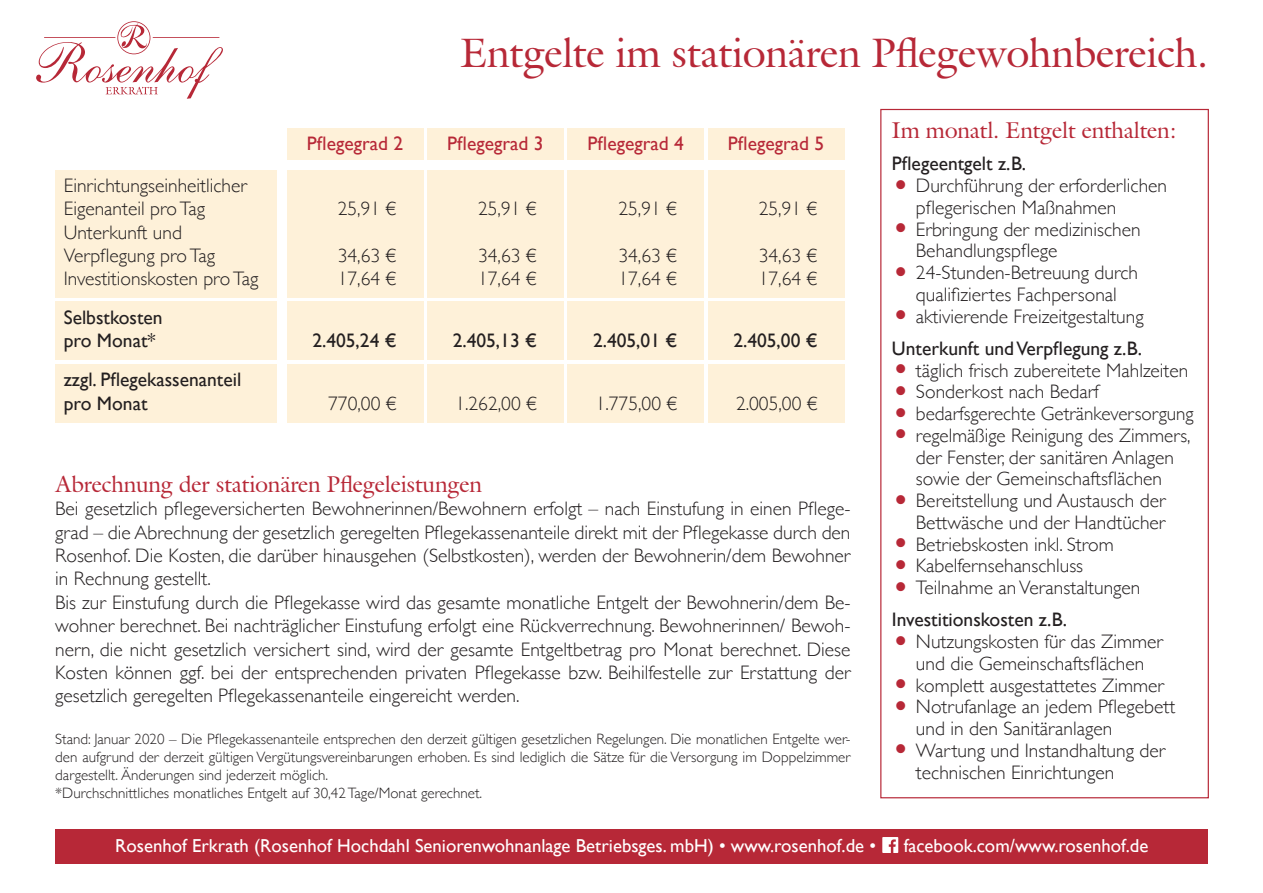
<style>
.page{position:relative;width:1263px;height:893px;background:#fff}
.page>*{position:absolute;margin:0;border:0;box-sizing:border-box;transform-origin:0 0}
.t1{font:40.5px "Galliard IT Cby BT";color:#b72837}
.t2{font:22.5px "Galliard IT Cby BT";color:#b72837}
.t3{font:300 19.5px/23.4px "Gill Sans";color:#231f20}
.t4{font:19.5px/23.4px "Gill Sans";color:#231f20}
.t5{font:19.5px "Gill Sans";color:#b72837}
.t6{font:18.75px "Gill Sans";color:#fff}
.t7{font:300 15px/18px "Gill Sans";color:#231f20}
.s1{font-size:36px;color:#b72837}
.s2{font-weight:400}
</style>
<div class="page">
<svg style="left:36px;top:21px;width:187px;height:78px"></svg>
<div style="left:55px;top:829px;width:1153px;height:34px;background:#b72837"></div>
<div style="left:55px;top:170px;width:221px;height:127px;background:#fef1d9"></div>
<div style="left:55px;top:302px;width:221px;height:58px;background:#fef1d9"></div>
<div style="left:55px;top:364px;width:221px;height:58px;background:#fef1d9"></div>
<svg style="left:882px;top:837px;width:16px;height:16px"></svg>
<div style="left:287px;top:128px;width:136px;height:31px;background:#fef1d9"></div>
<div style="left:287px;top:170px;width:136px;height:127px;background:#fef1d9"></div>
<div style="left:287px;top:302px;width:136px;height:58px;background:#fef1d9"></div>
<div style="left:287px;top:364px;width:136px;height:58px;background:#fef1d9"></div>
<div style="left:427px;top:128px;width:136px;height:31px;background:#fef1d9"></div>
<div style="left:427px;top:170px;width:136px;height:127px;background:#fef1d9"></div>
<div style="left:427px;top:302px;width:136px;height:58px;background:#fef1d9"></div>
<div style="left:427px;top:364px;width:136px;height:58px;background:#fef1d9"></div>
<div style="left:568px;top:128px;width:136px;height:31px;background:#fef1d9"></div>
<div style="left:568px;top:170px;width:136px;height:127px;background:#fef1d9"></div>
<div style="left:568px;top:302px;width:136px;height:58px;background:#fef1d9"></div>
<div style="left:568px;top:364px;width:136px;height:58px;background:#fef1d9"></div>
<div style="left:708px;top:128px;width:136px;height:31px;background:#fef1d9"></div>
<div style="left:708px;top:170px;width:136px;height:127px;background:#fef1d9"></div>
<div style="left:708px;top:302px;width:136px;height:58px;background:#fef1d9"></div>
<div style="left:708px;top:364px;width:136px;height:58px;background:#fef1d9"></div>
<h1 class="t1" style="left:460px;top:27px;width:749px">Entgelte im stationären Pflegewohnbereich.</h1>
<p class="t3" style="left:64px;top:173px;width:196px">Einrichtungseinheitlicher<br>Eigenanteil pro Tag<br>Unterkunft und<br>Verpflegung pro Tag<br>Investitionskosten pro Tag</p>
<p class="t4" style="left:64px;top:305px;width:100px">Selbstkosten pro Monat*</p>
<p class="t4" style="left:64px;top:368px;width:179px">zzgl. Pflegekassenanteil pro Monat</p>
<p class="t5" style="left:307px;top:131px;width:98px">Pflegegrad 2</p>
<p class="t5" style="left:447px;top:131px;width:98px">Pflegegrad 3</p>
<p class="t5" style="left:588px;top:131px;width:98px">Pflegegrad 4</p>
<p class="t5" style="left:728px;top:131px;width:98px">Pflegegrad 5</p>
<p class="t3" style="left:338px;top:196px;width:60px">25,91 €</p>
<p class="t3" style="left:338px;top:243px;width:60px">34,63 €<br>17,64 €</p>
<p class="t3" style="left:478px;top:196px;width:60px">25,91 €</p>
<p class="t3" style="left:478px;top:243px;width:60px">34,63 €<br>17,64 €</p>
<p class="t3" style="left:618px;top:196px;width:60px">25,91 €</p>
<p class="t3" style="left:618px;top:243px;width:60px">34,63 €<br>17,64 €</p>
<p class="t3" style="left:759px;top:196px;width:60px">25,91 €</p>
<p class="t3" style="left:759px;top:243px;width:60px">34,63 €<br>17,64 €</p>
<p class="t4" style="left:312px;top:329px;width:86px">2.405,24 €</p>
<p class="t4" style="left:453px;top:329px;width:86px">2.405,13 €</p>
<p class="t4" style="left:593px;top:329px;width:86px">2.405,01 €</p>
<p class="t4" style="left:733px;top:329px;width:86px">2.405,00 €</p>
<p class="t3" style="left:328px;top:391px;width:70px">770,00 €</p>
<p class="t3" style="left:455px;top:391px;width:83px">1.262,00 €</p>
<p class="t3" style="left:596px;top:391px;width:83px">1.775,00 €</p>
<p class="t3" style="left:736px;top:391px;width:83px">2.005,00 €</p>
<p class="t2" style="left:55px;top:469px;width:428px">Abrechnung der stationären Pflegeleistungen</p>
<p class="t3" style="left:55px;top:496px;width:797px">Bei gesetzlich pflegeversicherten Bewohnerinnen/Bewohnern erfolgt – nach Einstufung in einen Pflege&shy;grad – die Abrechnung der gesetzlich geregelten Pflegekassenanteile direkt mit der Pflegekasse durch den Rosenhof. Die Kosten, die darüber hinausgehen (Selbstkosten), werden der Bewohnerin/dem Bewohner in Rechnung gestellt.<br>Bis zur Einstufung durch die Pflegekasse wird das gesamte monatliche Entgelt der Bewohnerin/dem Be&shy;wohner berechnet. Bei nachträglicher Einstufung erfolgt eine Rückverrechnung. Bewohnerinnen/ Bewoh&shy;nern, die nicht gesetzlich versichert sind, wird der gesamte Entgeltbetrag pro Monat berechnet. Diese Kosten können ggf. bei der entsprechenden privaten Pflegekasse bzw. Beihilfestelle zur Erstattung der gesetzlich geregelten Pflegekassenanteile eingereicht werden.</p>
<p class="t7" style="left:55px;top:729px;width:797px">Stand: Januar 2020 – Die Pflegekassenanteile entsprechen den derzeit gültigen gesetzlichen Regelungen. Die monatlichen Entgelte wer&shy;den aufgrund der derzeit gültigen Vergütungsvereinbarungen erhoben. Es sind lediglich die Sätze für die Versorgung im Doppelzimmer dargestellt. Änderungen sind jederzeit möglich.<br>*Durchschnittliches monatliches Entgelt auf 30,42 Tage/Monat gerechnet.</p>
<p class="t2" style="left:892px;top:115px;width:287px">Im monatl. Entgelt enthalten:</p>
<p class="t4" style="left:892px;top:152px;width:136px">Pflegeentgelt z.B.</p>
<p class="t3" style="left:916px;top:174px;width:253px;line-height:21.8px;text-indent:-24px"><span class="s1">•</span> Durchführung der erforderlichen pflegerischen Maßnahmen</p>
<p class="t3" style="left:916px;top:217px;width:226px;line-height:21.8px;text-indent:-24px"><span class="s1">•</span> Erbringung der medizinischen<br>Behandlungspflege</p>
<p class="t3" style="left:892px;top:261px;width:248px;line-height:21.8px;text-align:center"><span class="s1">•</span> 24-Stunden-Betreuung durch qualifiziertes Fachpersonal</p>
<p class="t3" style="left:892px;top:299px;width:253px;line-height:32.2px"><span class="s1">•</span> aktivierende Freizeitgestaltung<br><span class="s2">Unterkunft und Verpflegung z.B.</span></p>
<p class="t3" style="left:892px;top:358px;width:298px"><span class="s1">•</span> täglich frisch zubereitete Mahlzeiten</p>
<p class="t3" style="left:892px;top:379px;width:208px"><span class="s1">•</span> Sonderkost nach Bedarf</p>
<p class="t3" style="left:892px;top:401px;width:303px"><span class="s1">•</span> bedarfsgerechte Getränkeversorgung</p>
<p class="t3" style="left:892px;top:424px;width:300px;line-height:21.8px;text-align:center"><span class="s1">•</span> regelmäßige Reinigung des Zimmers, der Fenster, der sanitären Anlagen sowie der Gemeinschaftsflächen</p>
<p class="t3" style="left:892px;top:489px;width:275px;line-height:21.8px;text-align:right"><span class="s1">•</span> Bereitstellung und Austausch der<br>Bettwäsche und der Handtücher</p>
<p class="t3" style="left:892px;top:532px;width:223px"><span class="s1">•</span> Betriebskosten inkl. Strom</p>
<p class="t3" style="left:892px;top:553px;width:193px"><span class="s1">•</span> Kabelfernsehanschluss</p>
<p class="t3" style="left:892px;top:571px;width:250px;line-height:32.2px"><span class="s1">•</span> Teilnahme an Veranstaltungen<br><span class="s2">Investitionskosten z.B.</span></p>
<p class="t3" style="left:892px;top:630px;width:273px;line-height:21.8px;text-align:center"><span class="s1">•</span> Nutzungskosten für das Zimmer und die Gemeinschaftsflächen</p>
<p class="t3" style="left:892px;top:673px;width:274px"><span class="s1">•</span> komplett ausgestattetes Zimmer</p>
<p class="t3" style="left:916px;top:695px;width:261px;line-height:21.8px;text-indent:-24px"><span class="s1">•</span> Notrufanlage an jedem Pflegebett und in den Sanitäranlagen</p>
<p class="t3" style="left:916px;top:739px;width:251px;line-height:21.8px;text-indent:-24px"><span class="s1">•</span> Wartung und Instandhaltung der technischen Einrichtungen</p>
<p class="t6" style="left:115px;top:835px;width:762px">Rosenhof Erkrath (Rosenhof Hochdahl Seniorenwohnanlage Betriebsges. mbH) • www.rosenhof.de •</p>
<p class="t6" style="left:904px;top:835px;width:246px">facebook.com/www.rosenhof.de</p>
</div>
